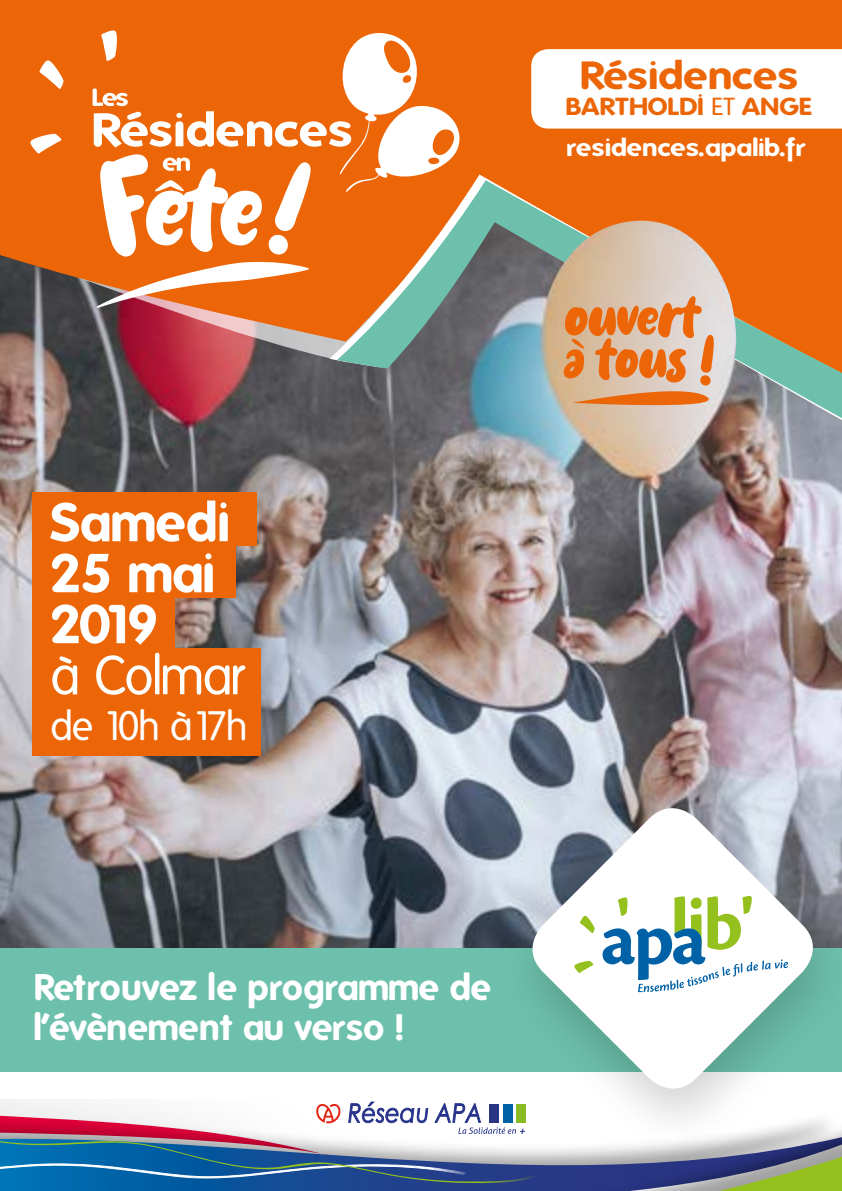
<style>
.page{position:relative;width:842px;height:1191px;background:#fff}
.page>*{position:absolute;margin:0;border:0;box-sizing:border-box;transform-origin:0 0}
.t1{font:78.8px "Holyfat";color:#ec6608}
.t2{font:700 53.2px/51px "Folks";letter-spacing:-.03em;color:#fff}
.t3{font:53.2px "Folks";letter-spacing:-.04em;color:#fff}
.t4{font:40px "Folks";letter-spacing:-.045em;color:#fff}
.t5{font:700 38.2px "Folks";color:#ec6608;scale:1.12 1}
.t6{font:700 36px/40px "Folks";color:#fff}
.t7{font:700 24px "Folks";color:#fff;scale:1.12 1}
.t8{font:700 24px "Folks";color:#ec6608;scale:1.12 1}
.s1{font-weight:400}
</style>
<div class="page">
<img style="left:0;top:679px;width:842px;height:269px">
<img style="left:0;top:256px;width:842px;height:423px">
<img style="left:1px;top:0;width:328px;height:618px">
<img style="left:337px;top:0;width:505px;height:635px">
<div style="left:0;top:948px;width:842px;height:123px;background:#6dc1ac"></div>
<div style="left:497px;top:789px;width:345px;height:362px;background:#000;opacity:.18"></div>
<svg style="left:519px;top:795px;width:307px;height:304px"></svg>
<svg style="left:602px;top:896px;width:186px;height:96px"></svg>
<svg style="left:580px;top:915px;width:15px;height:18px"></svg>
<svg style="left:574px;top:961px;width:19px;height:12px"></svg>
<svg style="left:30px;top:30px;width:321px;height:278px;fill:#ec6608"></svg>
<svg style="left:327px;top:26px;width:140px;height:166px"></svg>
<img style="left:547px;top:221px;width:183px;height:76px">
<img style="left:607px;top:278px;width:131px;height:95px">
<svg style="left:0;top:0;width:5px;height:256px"></svg>
<div style="left:33px;top:493px;width:224px;height:53px;background:#ec6608"></div>
<div style="left:33px;top:544px;width:203px;height:54px;background:#ec6608"></div>
<div style="left:33px;top:597px;width:142px;height:53px;background:#ec6608"></div>
<div style="left:33px;top:649px;width:228px;height:53px;background:#ec6608"></div>
<div style="left:33px;top:702px;width:228px;height:53px;background:#ec6608"></div>
<svg style="left:573px;top:382px;width:157px;height:29px;background:#dcaa85"></svg>
<svg style="left:0;top:1183px;width:271px;height:8px;background:#0260a5"></svg>
<svg style="left:0;top:1101px;width:271px;height:82px"></svg>
<div style="left:271px;top:1099px;width:571px;height:92px;background:#000;opacity:.37"></div>
<svg style="left:316px;top:1099px;width:526px;height:92px"></svg>
<svg style="left:569px;top:337px;width:20px;height:14px"></svg>
<svg style="left:531px;top:49px;width:311px;height:80px"></svg>
<h2 class="t2" style="left:50px;top:497px;width:182px">Samedi<br>25 mai<br>2019</h2>
<h2 class="t3" style="left:50px;top:646px;width:195px">à Colmar</h2>
<p class="t4" style="left:50px;top:704px;width:199px">de 10h à17h</p>
<p class="t5" style="left:580px;top:53px;width:196px">Résidences</p>
<p class="t8" style="left:566px;top:93px;width:221px">BARTHOLDI <span class="s1">ET</span> ANGE</p>
<p class="t7" style="left:567px;top:133px;width:215px">residences.apalib.fr</p>
<h1 class="t1" style="left:565px;top:291px;width:136px">ouvert</h1>
<h1 class="t1" style="left:565px;top:333px;width:151px">a tous !</h1>
<p class="t6" style="left:34px;top:967px;width:459px">Retrouvez le programme de l’évènement au verso !</p>
</div>
